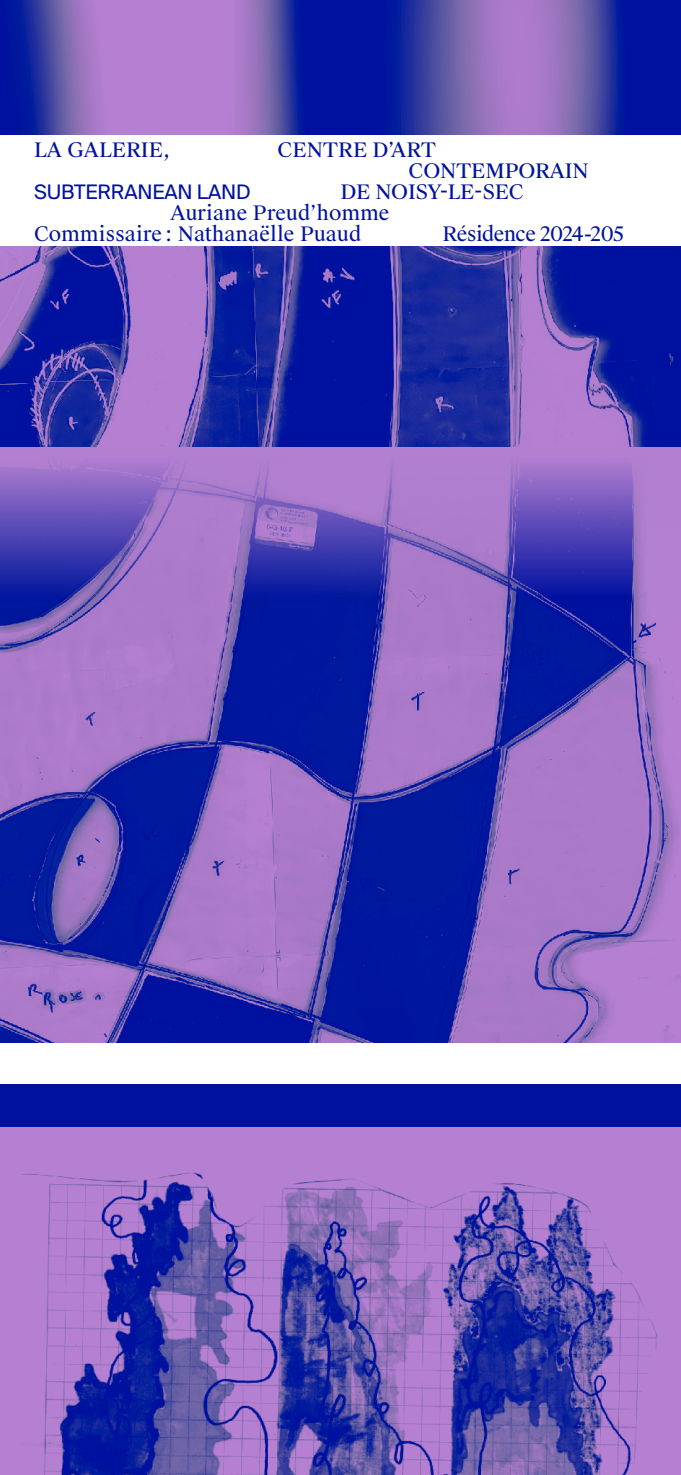
<style>
.page{position:relative;width:681px;height:1475px;background:#fff}
.page>*{position:absolute;margin:0;border:0;box-sizing:border-box;transform-origin:0 0}
.t1{font:20px/21px "Suisse Works";letter-spacing:-.01em;color:#0012a0}
.t2{font:20px/21px "Suisse Works";letter-spacing:.01em;color:#0012a0}
.t3{font:20px "Suisse Works";letter-spacing:-.02em;color:#0012a0}
.t4{font:20px "Suisse Intl";letter-spacing:-.01em;color:#0012a0}
</style>
<div class="page">
<img style="left:0;top:1126px;width:680px;height:348px">
<div style="left:0;top:1084px;width:680px;height:42px;background:#0011a0"></div>
<img style="left:0;top:615px;width:680px;height:427px">
<img style="left:0;top:247px;width:680px;height:200px">
<svg style="left:0;top:447px;width:680px;height:168px"></svg>
<img style="left:0;top:0;width:680px;height:134px">
<p class="t1" style="left:34px;top:140px;width:138px">LA GALERIE,</p>
<p class="t1" style="left:408px;top:140px;width:181px;text-indent:-131px">CENTRE D’ART<br>CONTEMPORAIN</p>
<p class="t4" style="left:34px;top:180px;width:218px">SUBTERRANEAN LAND</p>
<p class="t1" style="left:340px;top:182px;width:185px">DE NOISY-LE-SEC</p>
<p class="t2" style="left:34px;top:203px;width:357px;text-indent:136px">Auriane Preud’homme<br>Commissaire : Nathanaëlle Puaud</p>
<p class="t3" style="left:442px;top:222px;width:183px">Résidence 2024-205</p>
</div>
